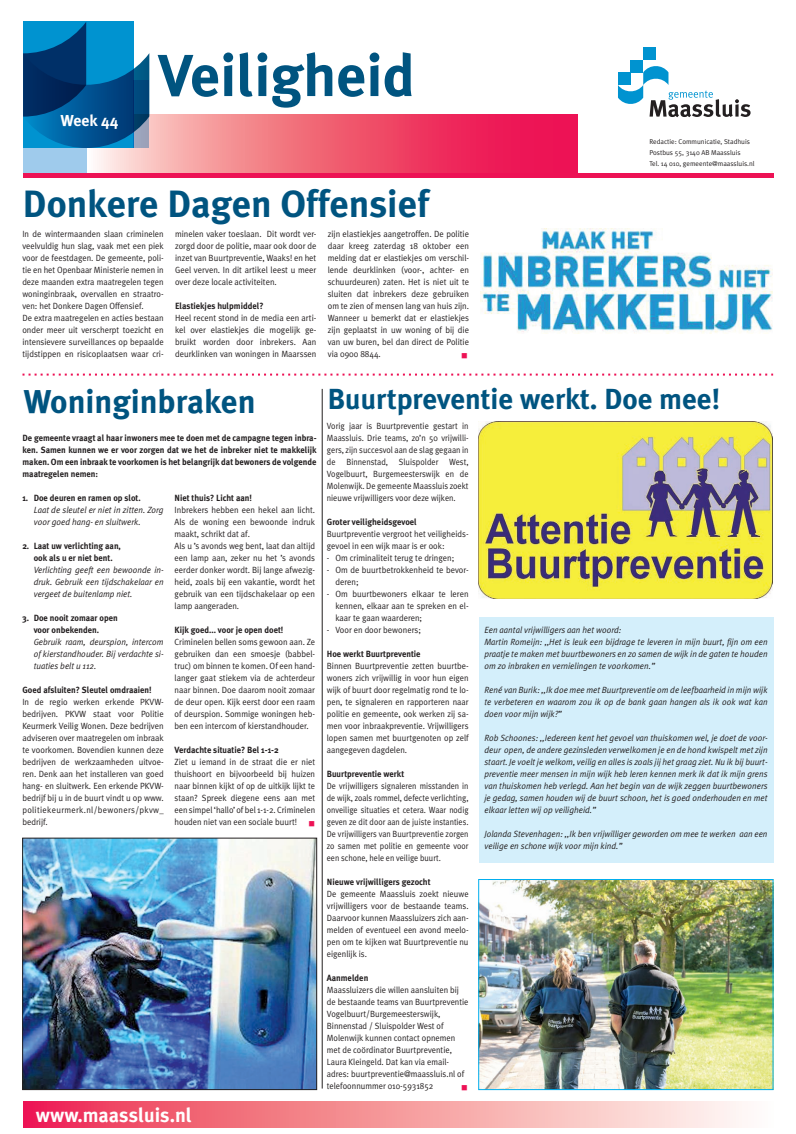
<style>
.page{position:relative;width:796px;height:1134px;background:#fff}
.page>*{position:absolute;margin:0;border:0;box-sizing:border-box;transform-origin:0 0}
.t1{font:700 59.2px "Meta Plus";color:#005480}
.t2{font:700 38px "Meta Plus";color:#005480}
.t3{font:700 33px "Meta Plus";color:#005480}
.t4{font:700 29px "Meta Plus";color:#005480}
.t5{font:700 20px "Meta Plus";color:#fff}
.t6{font:700 15.8px "Meta Plus";color:#fff}
.t7{font:9px/12px "Meta Plus Normal";color:#231f20;text-align:justify;scale:.95 1}
.t8{font:9px/12px "Meta Plus Normal";color:#231f20;scale:.94 1}
.t9{font:italic 9px/12px "Meta Plus Normal";color:#231f20;text-align:justify;scale:.95 1}
.t10{font:700 9px/12px "Meta Plus";color:#231f20;text-align:justify;scale:.95 1}
.t11{font:9px/12px "Meta Plus Normal";color:#231f20;text-align:justify;scale:.9 1}
.t12{font:9px/12px "Meta Plus Normal";color:#231f20;text-align:justify;scale:.92 1}
.t13{font:9px "Wingdings";color:#ed1255}
.t14{font:7px/11px "Meta Plus Normal";color:#231f20}
</style>
<div class="page">
<div style="left:631px;top:60px;width:12px;height:12px;background:#0093d0"></div>
<svg style="left:618px;top:64px;width:133px;height:53px"></svg>
<div style="left:643px;top:47px;width:13px;height:13px;background:#0093d0"></div>
<svg style="left:97px;top:114px;width:480px;height:59px;background:#f15d79"></svg>
<div style="left:23px;top:148px;width:63px;height:25px;background:#9fcbec"></div>
<svg style="left:23px;top:22px;width:126px;height:126px;background:#0a659e"></svg>
<svg style="left:133px;top:81px;width:16px;height:67px"></svg>
<hr style="left:23px;top:173px;width:751px;height:4px;background:#ed1255">
<svg style="left:23px;top:1102px;width:719px;height:25px;background:#f5939c"></svg>
<svg style="left:22px;top:374px;width:751px;height:2px"></svg>
<hr style="left:322px;top:389px;width:1px;height:699px;background:#231f20">
<img style="left:479px;top:421px;width:293px;height:178px">
<img style="left:25px;top:840px;width:290px;height:248px">
<div style="left:23px;top:838px;width:294px;height:252px;border:1px solid #231f20"></div>
<img style="left:480px;top:228px;width:293px;height:105px">
<div style="left:479px;top:617px;width:294px;height:245px;background:#d4effb"></div>
<img style="left:481px;top:881px;width:290px;height:207px">
<div style="left:479px;top:879px;width:294px;height:211px;border:1px solid #00aeef"></div>
<h3 class="t6" style="left:60px;top:111px;width:60px">Week 44</h3>
<h1 class="t1" style="left:158px;top:41px;width:259px">Veiligheid</h1>
<h2 class="t2" style="left:22px;top:182px;width:408px">Donkere Dagen Offensief</h2>
<p class="t8" style="left:22px;top:228px;width:152px">In de wintermaanden slaan criminelen veelvuldig hun slag, vaak met een piek voor de feestdagen. De gemeente, poli&shy;tie en het Openbaar Ministerie nemen in deze maanden extra maatregelen tegen woninginbraak, overvallen en straatro&shy;ven: het Donkere Dagen Offensief.<br>De extra maatregelen en acties bestaan onder meer uit verscherpt toezicht en intensievere surveillances op bepaalde tijdstippen en risicoplaatsen waar cri-</p>
<p class="t7" style="left:175px;top:228px;width:150px">minelen vaker toeslaan. Dit wordt ver&shy;zorgd door de politie, maar ook door de inzet van Buurtpreventie, Waaks! en het Geel verven. In dit artikel leest u meer over deze locale activiteiten.</p>
<p class="t7" style="left:328px;top:228px;width:150px">zijn elastiekjes aangetroffen. De politie daar kreeg zaterdag 18 oktober een melding dat er elastiekjes om verschil&shy;lende deurklinken (voor-, achter- en schuurdeuren) zaten. Het is niet uit te sluiten dat inbrekers deze gebruiken om te zien of mensen lang van huis zijn.<br>Wanneer u bemerkt dat er elastiekjes zijn geplaatst in uw woning of bij die van uw buren, bel dan direct de Politie via 0900 8844.</p>
<p class="t10" style="left:175px;top:300px;width:95px">Elastiekjes hulpmiddel?</p>
<p class="t7" style="left:175px;top:312px;width:150px">Heel recent stond in de media een arti&shy;kel over elastiekjes die mogelijk ge&shy;bruikt worden door inbrekers. Aan deurklinken van woningen in Maarssen</p>
<p class="t13" style="left:461px;top:351px;width:8px">■</p>
<p class="t14" style="left:649px;top:136px;width:107px">Redactie: Communicatie, Stadhuis<br>Postbus 55, 3140 AB Maassluis<br>Tel. 14 010, gemeente@maassluis.nl</p>
<h3 class="t3" style="left:24px;top:383px;width:234px">Woninginbraken</h3>
<p class="t10" style="left:22px;top:432px;width:311px">De gemeente vraagt al haar inwoners mee te doen met de campagne tegen inbra&shy;ken. Samen kunnen we er voor zorgen dat we het de inbreker niet te makkelijk maken. Om een inbraak te voorkomen is het belangrijk dat bewoners de volgende maatregelen nemen:</p>
<p class="t10" style="left:22px;top:492px;width:126px">1. Doe deuren en ramen op slot.</p>
<p class="t9" style="left:34px;top:504px;width:138px">Laat de sleutel er niet in zitten. Zorg voor goed hang- en sluitwerk.</p>
<p class="t10" style="left:22px;top:540px;width:105px;text-align:center">2. Laat uw verlichting aan, ook als u er niet bent.</p>
<p class="t9" style="left:34px;top:564px;width:138px">Verlichting geeft een bewoonde in&shy;druk. Gebruik een tijdschakelaar en vergeet de buitenlamp niet.</p>
<p class="t10" style="left:34px;top:612px;width:90px;text-indent:-11px">3. Doe nooit zomaar open voor onbekenden.</p>
<p class="t9" style="left:34px;top:636px;width:138px">Gebruik raam, deurspion, intercom of kierstandhouder. Bij verdachte si&shy;tuaties belt u 112.</p>
<p class="t10" style="left:22px;top:684px;width:138px">Goed afsluiten? Sleutel omdraaien!</p>
<p class="t7" style="left:22px;top:696px;width:150px">In de regio werken erkende PKVW&shy;bedrijven. PKVW staat voor Politie Keurmerk Veilig Wonen. Deze bedrijven adviseren over maatregelen om inbraak te voorkomen. Bovendien kunnen deze bedrijven de werkzaamheden uitvoe&shy;ren. Denk aan het installeren van goed hang- en sluitwerk. Een erkende PKVW&shy;bedrijf bij u in de buurt vindt u op www. politiekeurmerk.nl/bewoners/pkvw_ bedrijf.</p>
<p class="t10" style="left:175px;top:492px;width:83px">Niet thuis? Licht aan!</p>
<p class="t7" style="left:175px;top:504px;width:149px;text-align:left">Inbrekers hebben een hekel aan licht.<br>Als de woning een bewoonde indruk maakt, schrikt dat af.<br>Als u ’s avonds weg bent, laat dan altijd een lamp aan, zeker nu het ’s avonds eerder donker wordt. Bij lange afwezig&shy;heid, zoals bij een vakantie, wordt het gebruik van een tijdschakelaar op een lamp aangeraden.</p>
<p class="t10" style="left:175px;top:624px;width:116px">Kijk goed... voor je open doet!</p>
<p class="t7" style="left:175px;top:636px;width:149px">Criminelen bellen soms gewoon aan. Ze gebruiken dan een smoesje (babbel&shy;truc) om binnen te komen. Of een hand&shy;langer gaat stiekem via de achterdeur naar binnen. Doe daarom nooit zomaar de deur open. Kijk eerst door een raam of deurspion. Sommige woningen heb&shy;ben een intercom of kierstandhouder.</p>
<p class="t10" style="left:175px;top:744px;width:111px">Verdachte situatie? Bel 1-1-2</p>
<p class="t8" style="left:175px;top:756px;width:151px;text-align:justify">Ziet u iemand in de straat die er niet thuishoort en bijvoorbeeld bij huizen naar binnen kijkt of op de uitkijk lijkt te staan? Spreek diegene eens aan met een simpel ‘hallo’ of bel 1-1-2. Criminelen houden niet van een sociale buurt!</p>
<p class="t13" style="left:309px;top:819px;width:8px">■</p>
<h3 class="t5" style="left:36px;top:1103px;width:158px">www.maassluis.nl</h3>
<h3 class="t4" style="left:328px;top:382px;width:394px">Buurtpreventie werkt. Doe mee!</h3>
<p class="t12" style="left:327px;top:420px;width:156px">Vorig jaar is Buurtpreventie gestart in Maassluis. Drie teams, zo’n 50 vrijwilli&shy;gers, zijn succesvol aan de slag gegaan in de Binnenstad, Sluispolder West, Vogelbuurt, Burgemeesterswijk en de Molenwijk. De gemeente Maassluis zoekt nieuwe vrijwilligers voor deze wijken.</p>
<p class="t10" style="left:327px;top:516px;width:96px">Groter veiligheidsgevoel</p>
<p class="t8" style="left:327px;top:528px;width:152px">Buurtpreventie vergroot het veiligheids&shy;gevoel in een wijk maar is er ook:</p>
<p class="t8" style="left:327px;top:552px;width:137px">- Om criminaliteit terug te dringen;</p>
<p class="t7" style="left:335px;top:564px;width:142px;text-indent:-9px">- Om de buurtbetrokkenheid te bevor&shy;deren;</p>
<p class="t7" style="left:335px;top:588px;width:142px;text-indent:-9px">- Om buurtbewoners elkaar te leren kennen, elkaar aan te spreken en el&shy;kaar te gaan waarderen;</p>
<p class="t7" style="left:327px;top:624px;width:100px">- Voor en door bewoners;</p>
<p class="t10" style="left:327px;top:648px;width:100px">Hoe werkt Buurtpreventie</p>
<p class="t8" style="left:327px;top:660px;width:152px;text-align:justify">Binnen Buurtpreventie zetten buurtbe&shy;woners zich vrijwillig in voor hun eigen wijk of buurt door regelmatig rond te lo&shy;pen, te signaleren en rapporteren naar politie en gemeente, ook werken zij sa&shy;men voor inbraakpreventie. Vrijwilligers lopen samen met buurtgenoten op zelf aangegeven dagdelen.</p>
<p class="t10" style="left:327px;top:768px;width:83px">Buurtpreventie werkt</p>
<p class="t11" style="left:327px;top:780px;width:159px">De vrijwilligers signaleren misstanden in de wijk, zoals rommel, defecte verlichting, onveilige situaties et cetera. Waar nodig geven ze dit door aan de juiste instanties.<br>De vrijwilligers van Buurtpreventie zorgen zo samen met politie en gemeente voor een schone, hele en veilige buurt.</p>
<p class="t10" style="left:327px;top:876px;width:111px">Nieuwe vrijwilligers gezocht</p>
<p class="t8" style="left:327px;top:888px;width:152px;text-align:justify">De gemeente Maassluis zoekt nieuwe vrijwilligers voor de bestaande teams.<br>Daarvoor kunnen Maassluizers zich aan&shy;melden of eventueel een avond meelo&shy;pen om te kijken wat Buurtpreventie nu eigenlijk is.</p>
<p class="t10" style="left:327px;top:972px;width:45px">Aanmelden</p>
<p class="t8" style="left:327px;top:984px;width:152px">Maassluizers die willen aansluiten bij de bestaande teams van Buurtpreventie Vogelbuurt/Burgemeesterswijk, Binnenstad / Sluispolder West of Molenwijk kunnen contact opnemen met de coördinator Buurtpreventie, Laura Kleingeld. Dat kan via email&shy;adres: buurtpreventie@maassluis.nl of telefoonnummer 010-5931852</p>
<p class="t13" style="left:461px;top:1083px;width:8px">■</p>
<p class="t9" style="left:484px;top:624px;width:300px;text-align:left">Een aantal vrijwilligers aan het woord:<br>Martin Romeijn: ,,Het is leuk een bijdrage te leveren in mijn buurt, fijn om een praatje te maken met buurtbewoners en zo samen de wijk in de gaten te houden om zo inbraken en vernielingen te voorkomen.”</p>
<p class="t9" style="left:484px;top:684px;width:300px">René van Burik: ,,Ik doe mee met Buurtpreventie om de leefbaarheid in mijn wijk te verbeteren en waarom zou ik op de bank gaan hangen als ik ook wat kan doen voor mijn wijk?”</p>
<p class="t9" style="left:484px;top:732px;width:300px">Rob Schoones: ,,Iedereen kent het gevoel van thuiskomen wel, je doet de voor&shy;deur open, de andere gezinsleden verwelkomen je en de hond kwispelt met zijn staart. Je voelt je welkom, veilig en alles is zoals jij het graag ziet. Nu ik bij buurt&shy;preventie meer mensen in mijn wijk heb leren kennen merk ik dat ik mijn grens van thuiskomen heb verlegd. Aan het begin van de wijk zeggen buurtbewoners je gedag, samen houden wij de buurt schoon, het is goed onderhouden en met elkaar letten wij op veiligheid.”</p>
<p class="t9" style="left:484px;top:828px;width:300px">Jolanda Stevenhagen: ,,Ik ben vrijwilliger geworden om mee te werken aan een veilige en schone wijk voor mijn kind.”</p>
</div>
